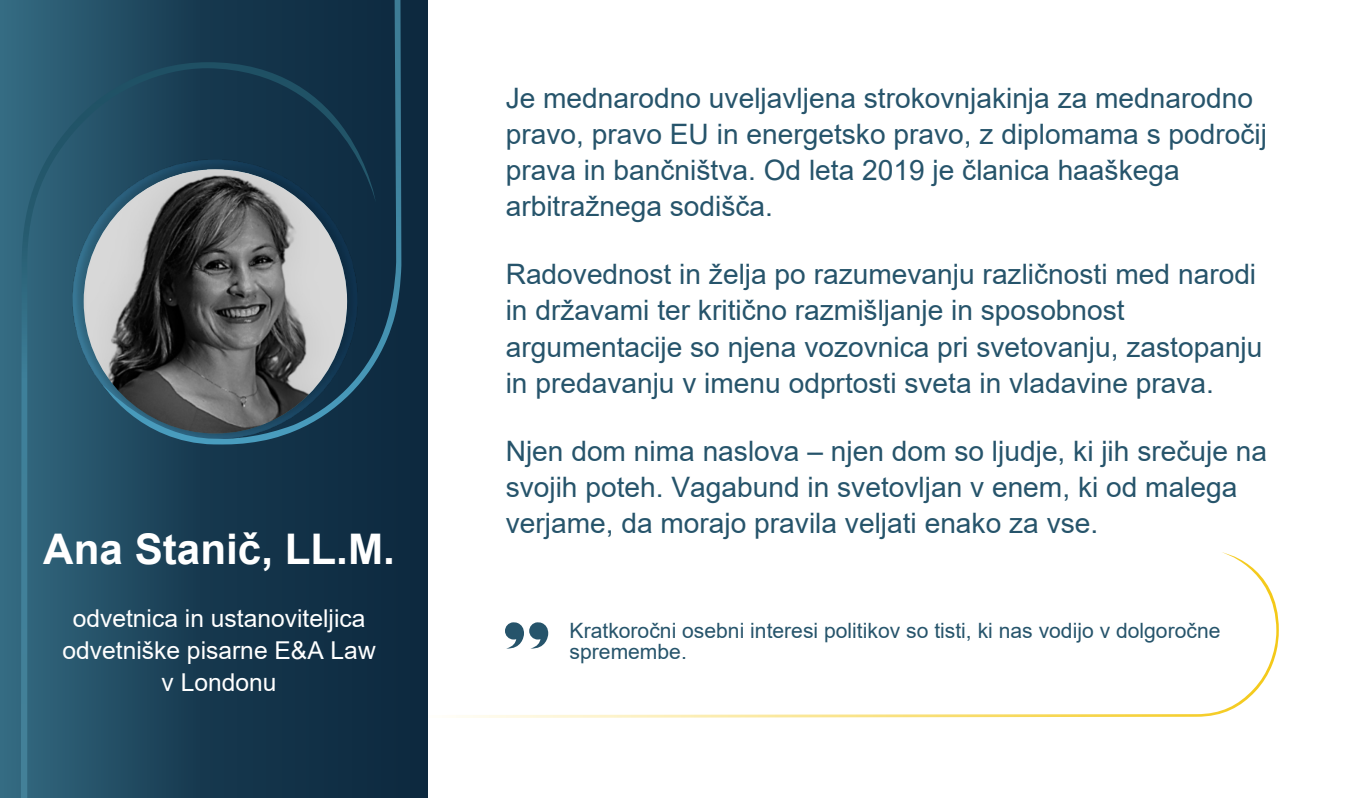
<style>
.page{position:relative;width:1347px;height:798px;background:#fff}
.page>*{position:absolute;margin:0;border:0;box-sizing:border-box;transform-origin:0 0}
.t1{font:700 42.12px "Arial";color:#fff}
.t2{font:28.12px/36.1px "Arial";color:#26546b}
.t3{font:24.62px/31.6px "Arial";color:#fff;text-align:center}
.t4{font:21.12px/21.8px "Arial";color:#26546b}
</style>
<div class="page">
<svg style="left:456px;top:552px;width:823px;height:165px"></svg>
<svg style="left:0;top:0;width:428px;height:797px;background:#1c4359"></svg>
<svg style="left:21px;top:62px;width:355px;height:735px;background:#1e475d"></svg>
<div style="left:84px;top:169px;width:263px;height:264px;background:#d7d7d7;border-radius:50%"></div>
<svg style="left:103px;top:0;width:298px;height:444px;background:#3b515f"></svg>
<svg style="left:505px;top:621px;width:43px;height:28px"></svg>
<h1 class="t1" style="left:43px;top:533px;width:353px">Ana Stanič, LL.M.</h1>
<p class="t3" style="left:62px;top:605px;width:315px">odvetnica in ustanoviteljica odvetniške pisarne E&amp;A Law v Londonu</p>
<p class="t2" style="left:506px;top:82px;width:763px">Je mednarodno uveljavljena strokovnjakinja za mednarodno pravo, pravo EU in energetsko pravo, z diplomama s področij prava in bančništva. Od leta 2019 je članica haaškega arbitražnega sodišča.</p>
<p class="t2" style="left:506px;top:258px;width:758px">Radovednost in želja po razumevanju različnosti med narodi in državami ter kritično razmišljanje in sposobnost argumentacije so njena vozovnica pri svetovanju, zastopanju in predavanju v imenu odprtosti sveta in vladavine prava.</p>
<p class="t2" style="left:506px;top:435px;width:763px">Njen dom nima naslova ‒ njen dom so ljudje, ki jih srečuje na svojih poteh. Vagabund in svetovljan v enem, ki od malega verjame, da morajo pravila veljati enako za vse.</p>
<p class="t4" style="left:570px;top:621px;width:652px">Kratkoročni osebni interesi politikov so tisti, ki nas vodijo v dolgoročne spremembe.</p>
</div>
